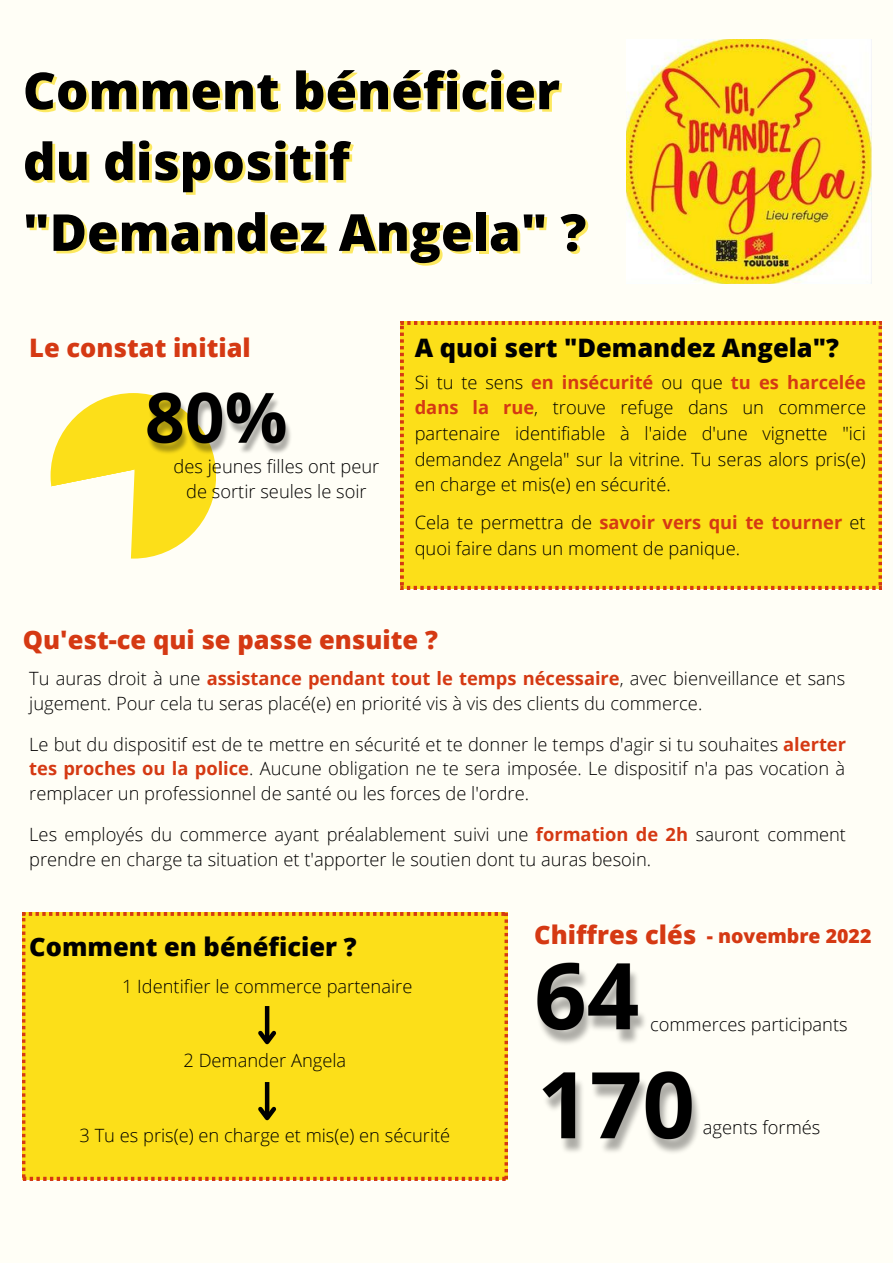
<style>
.page{position:relative;width:893px;height:1264px;background:#fff}
.page>*{position:absolute;margin:0;border:0;box-sizing:border-box;transform-origin:0 0}
.t1{font:800 51px/70.8px "Open Sans";color:#000}
.t2{font:800 25.5px "Open Sans";color:#d53913}
.t3{font:800 25.5px "Open Sans";color:#000}
.t4{font:800 19.5px "Open Sans";color:#d53913}
.t5{font:300 18.3px/25.5px "Open Sans";color:#000}
.s1{font-weight:700;color:#d53913}
</style>
<div class="page">
<div style="left:0;top:0;width:892px;height:1262px;background:#fffef6"></div>
<img style="left:626px;top:39px;width:245px;height:244px">
<div style="left:400px;top:321px;width:481px;height:268px;background:#fcdf19"></div>
<div style="left:22px;top:912px;width:486px;height:268px;background:#fcdf19"></div>
<div style="left:51px;top:393px;width:165px;height:165px;background:#fcdf19;border-radius:50%"></div>
<svg style="left:50px;top:469px;width:85px;height:90px"></svg>
<img style="left:140px;top:392px;width:151px;height:78px">
<img style="left:537px;top:962px;width:108px;height:79px">
<img style="left:542px;top:1041px;width:157px;height:112px">
<hr style="left:265px;top:1006px;width:4px;height:36px;background:#000">
<svg style="left:254px;top:1026px;width:26px;height:23px"></svg>
<hr style="left:265px;top:1082px;width:4px;height:35px;background:#000">
<svg style="left:254px;top:1102px;width:26px;height:23px"></svg>
<p class="t1" style="left:23px;top:54px;width:565px">Comment bénéficier du dispositif "Demandez Angela" ?</p>
<p class="t2" style="left:29px;top:329px;width:223px">Le constat initial</p>
<p class="t5" style="left:174px;top:453px;width:207px;line-height:24.8px;text-align:center">des jeunes filles ont peur de sortir seules le soir</p>
<p class="t3" style="left:414px;top:329px;width:426px">A quoi sert "Demandez Angela"?</p>
<p class="t5" style="left:414px;top:369px;width:453px;text-align:justify">Si tu te sens <span class="s1">en insécurité</span> ou que <span class="s1">tu es harcelée dans la rue</span>, trouve refuge dans un commerce partenaire identifiable à l'aide d'une vignette "ici demandez Angela" sur la vitrine. Tu seras alors pris(e) en charge et mis(e) en sécurité.</p>
<p class="t5" style="left:414px;top:509px;width:452px">Cela te permettra de <span class="s1">savoir vers qui te tourner</span> et quoi faire dans un moment de panique.</p>
<p class="t2" style="left:23px;top:621px;width:416px">Qu'est-ce qui se passe ensuite ?</p>
<p class="t5" style="left:29px;top:665px;width:817px;line-height:24.6px">Tu auras droit à une <span class="s1">assistance pendant tout le temps nécessaire</span>, avec bienveillance et sans jugement. Pour cela tu seras placé(e) en priorité vis à vis des clients du commerce.</p>
<p class="t5" style="left:29px;top:731px;width:818px;line-height:24.6px;text-align:justify">Le but du dispositif est de te mettre en sécurité et te donner le temps d'agir si tu souhaites <span class="s1">alerter tes proches ou la police</span>. Aucune obligation ne te sera imposée. Le dispositif n'a pas vocation à remplacer un professionnel de santé ou les forces de l'ordre.</p>
<p class="t5" style="left:29px;top:821px;width:818px;line-height:24.6px">Les employés du commerce ayant préalablement suivi une <span class="s1">formation de 2h</span> sauront comment prendre en charge ta situation et t'apporter le soutien dont tu auras besoin.</p>
<p class="t3" style="left:29px;top:928px;width:329px">Comment en bénéficier ?</p>
<p class="t5" style="left:122px;top:973px;width:292px">1 Identifier le commerce partenaire</p>
<p class="t5" style="left:183px;top:1047px;width:164px">2 Demander Angela</p>
<p class="t5" style="left:79px;top:1121px;width:372px">3 Tu es pris(e) en charge et mis(e) en sécurité</p>
<p class="t2" style="left:534px;top:916px;width:164px">Chiffres clés</p>
<p class="t4" style="left:706px;top:922px;width:166px">- novembre 2022</p>
<p class="t5" style="left:650px;top:1011px;width:199px">commerces participants</p>
<p class="t5" style="left:703px;top:1114px;width:119px">agents formés</p>
</div>
